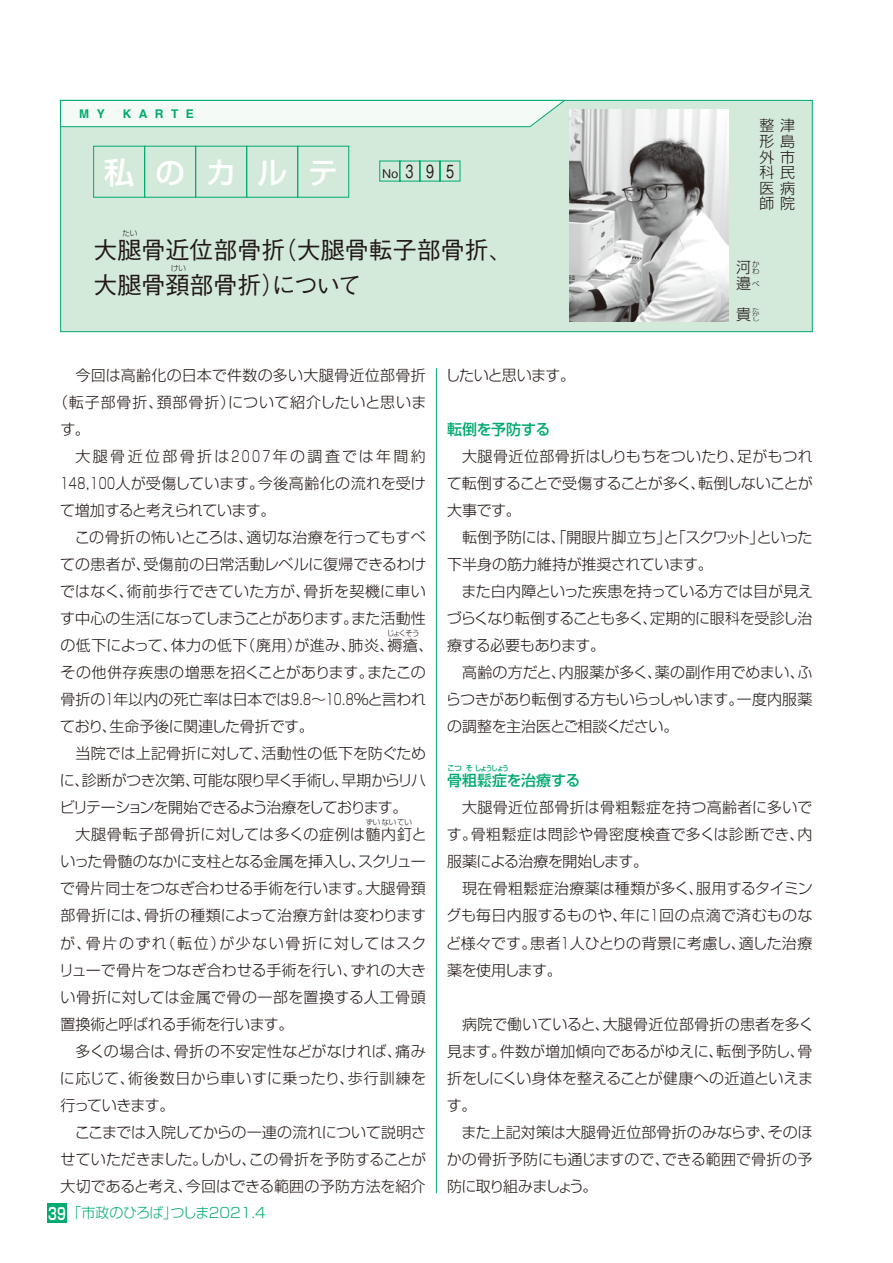
<style>
.page{position:relative;width:893px;height:1263px;background:#fff}
.page>*{position:absolute;margin:0;border:0;box-sizing:border-box;transform-origin:0 0}
.t1{font:500 30px "Shin Go Pr 6";letter-spacing:.7em;color:#fff}
.t2{font:500 24px "Gothic BBB Pr 6";color:#221815}
.t3{font:500 18px "Gothic BBB Pr 6";color:#221815;scale:.7 1}
.t4{font:300 15px/27px "Shin Go Pr 6";color:#221815;text-align:justify}
.t5{font:300 15px "Shin Go Pr 6";letter-spacing:.02em;color:#221815}
.t6{font:300 15px/27px "Shin Go Pr 6";letter-spacing:-.02em;color:#221815}
.t7{font:300 15px "Shin Go Pr 6";letter-spacing:.03em;color:#221815}
.t8{font:300 15px "Shin Go Pr 6";letter-spacing:-.03em;color:#221815}
.t9{font:300 15px "Shin Go Pr 6";letter-spacing:.03em;color:#221815;scale:.7 1}
.t10{font:300 15px "Shin Go Pr 6";letter-spacing:-.04em;color:#221815}
.t11{font:300 15px "Shin Go Pr 6";letter-spacing:-.035em;color:#221815}
.t12{font:300 15px "Shin Go Pr 6";letter-spacing:.05em;color:#221815}
.t13{font:300 15px "Shin Go Pr 6";letter-spacing:-.065em;color:#221815}
.t14{font:300 15px "Shin Go Pr 6";letter-spacing:.025em;color:#221815}
.t15{font:300 15px "Shin Go Pr 6";letter-spacing:-.05em;color:#221815}
.t16{font:300 15px "Shin Go Pr 6";letter-spacing:.09em;color:#221815}
.t17{font:300 15px "Shin Go Pr 6";letter-spacing:.04em;color:#221815}
.t18{font:300 15px "Shin Go Pr 6";letter-spacing:.16em;color:#221815}
.t19{font:500 15px "Shin Go Pr 6";letter-spacing:-.01em;color:#00aa71}
.t20{font:300 15px "Shin Go Pr 6";letter-spacing:-.06em;color:#221815}
.t21{font:300 14.1px "Shin Go Pr 6";letter-spacing:-.02em;color:#00aa71}
.t22{font:700 12px "Helvetica";letter-spacing:.62em;color:#00aa71}
.t23{font:300 7.5px/7.2px "Shin Go Pr 6";letter-spacing:-.02em;color:#221815}
.t24{font:500 7.5px "Shin Go Pr 6";letter-spacing:-.18em;color:#00aa71}
.t25{font:300 4.8px/4.7px "Shin Go Pr 6";color:#221815;text-align:justify;scale:1.56 1}
.s1{font-size:12px}
.s2{font-family:"Shin Go Pr 6 De";font-weight:700;font-size:16.5px;color:#fff}
</style>
<div class="page">
<div style="left:60px;top:100px;width:753px;height:232px;background:#d3eadb;border:1px solid #00aa71"></div>
<svg style="left:60px;top:100px;width:507px;height:28px;background:#dff2ea"></svg>
<svg style="left:379px;top:160px;width:82px;height:22px"></svg>
<div style="left:93px;top:146px;width:52px;height:52px;border:1px solid #00aa71"></div>
<div style="left:144px;top:146px;width:52px;height:52px;border:1px solid #00aa71"></div>
<div style="left:195px;top:146px;width:52px;height:52px;border:1px solid #00aa71"></div>
<div style="left:246px;top:146px;width:52px;height:52px;border:1px solid #00aa71"></div>
<div style="left:297px;top:146px;width:52px;height:52px;border:1px solid #00aa71"></div>
<hr style="left:436px;top:368px;width:1px;height:825px;background:#00aa71">
<img style="left:570px;top:110px;width:158px;height:211px">
<div style="left:47px;top:1203px;width:20px;height:19px;background:#00aa71"></div>
<p class="t22" style="left:79px;top:104px;width:27px">M Y</p>
<p class="t22" style="left:123px;top:104px;width:73px">KARTE</p>
<h1 class="t1" style="left:104px;top:148px;width:236px">私のカルテ</h1>
<p class="t3" style="left:382px;top:157px;width:104px"><span class="s1">No</span>3 9 5</p>
<p class="t23" style="left:122px;top:229px;width:16px">たい</p>
<h2 class="t2" style="left:94px;top:231px;width:421px">大腿骨近位部骨折（大腿骨転子部骨折、</h2>
<p class="t23" style="left:171px;top:263px;width:16px">けい</p>
<h2 class="t2" style="left:94px;top:266px;width:269px">大腿骨頚部骨折）について</h2>
<p class="t4" style="left:759px;top:117px;width:36px;line-height:15.6px">整津形島外市科民医病師院</p>
<p class="t23" style="left:752px;top:259px;width:9px">かわ</p>
<p class="t23" style="left:752px;top:280px;width:9px">べ</p>
<p class="t25" style="left:752px;top:307px;width:6px">たかし</p>
<p class="t4" style="left:736px;top:258px;width:25px;line-height:16.8px">河邉　</p>
<p class="t4" style="left:736px;top:299px;width:16px">貴</p>
<p class="t5" style="left:76px;top:363px;width:352px">今回は高齢化の日本で件数の多い大腿骨近位部骨折</p>
<p class="t12" style="left:53px;top:390px;width:375px">（転子部骨折、頚部骨折）について紹介したいと思いま</p>
<p class="t4" style="left:60px;top:415px;width:31px">す。</p>
<p class="t18" style="left:76px;top:444px;width:352px">大腿骨近位部骨折は2007年の調査では年間約</p>
<p class="t9" style="left:61px;top:471px;width:524px">148,100人が受傷しています。今後高齢化の流れを受け</p>
<p class="t15" style="left:60px;top:498px;width:217px">て増加すると考えられています。</p>
<p class="t4" style="left:75px;top:523px;width:352px">この骨折の怖いところは、適切な治療を行ってもすべ</p>
<p class="t4" style="left:60px;top:550px;width:367px">ての患者が、受傷前の日常活動レベルに復帰できるわけ</p>
<p class="t5" style="left:60px;top:579px;width:367px">ではなく、術前歩行できていた方が、骨折を契機に車い</p>
<p class="t10" style="left:60px;top:606px;width:367px">す中心の生活になってしまうことがあります。また活動性</p>
<p class="t7" style="left:61px;top:633px;width:374px">の低下によって、体力の低下（廃用）が進み、肺炎、褥瘡、</p>
<p class="t4" style="left:61px;top:658px;width:367px">その他併存疾患の増悪を招くことがあります。またこの</p>
<p class="t4" style="left:61px;top:685px;width:367px">骨折の1年以内の死亡率は日本では9.8～10.8%と言われ</p>
<p class="t6" style="left:60px;top:712px;width:255px">ており、生命予後に関連した骨折です。</p>
<p class="t4" style="left:76px;top:739px;width:352px">当院では上記骨折に対して、活動性の低下を防ぐため</p>
<p class="t8" style="left:60px;top:768px;width:368px">に、診断がつき次第、可能な限り早く手術し、早期からリハ</p>
<p class="t13" style="left:60px;top:795px;width:349px">ビリテーションを開始できるよう治療をしております。</p>
<p class="t17" style="left:76px;top:822px;width:353px">大腿骨転子部骨折に対しては多くの症例は髄内釘と</p>
<p class="t11" style="left:61px;top:849px;width:367px">いった骨髄のなかに支柱となる金属を挿入し、スクリュー</p>
<p class="t4" style="left:60px;top:874px;width:367px">で骨片同士をつなぎ合わせる手術を行います。大腿骨頚</p>
<p class="t4" style="left:61px;top:901px;width:367px">部骨折には、骨折の種類によって治療方針は変わります</p>
<p class="t16" style="left:60px;top:930px;width:368px">が、骨片のずれ（転位）が少ない骨折に対してはスク</p>
<p class="t4" style="left:59px;top:955px;width:368px">リューで骨片をつなぎ合わせる手術を行い、ずれの大き</p>
<p class="t5" style="left:61px;top:984px;width:367px">い骨折に対しては金属で骨の一部を置換する人工骨頭</p>
<p class="t8" style="left:61px;top:1011px;width:235px">置換術と呼ばれる手術を行います。</p>
<p class="t7" style="left:76px;top:1038px;width:352px">多くの場合は、骨折の不安定性などがなければ、痛み</p>
<p class="t14" style="left:60px;top:1065px;width:368px">に応じて、術後数日から車いすに乗ったり、歩行訓練を</p>
<p class="t20" style="left:61px;top:1092px;width:115px">行っていきます。</p>
<p class="t4" style="left:75px;top:1117px;width:353px">ここまでは入院してからの一連の流れについて説明さ</p>
<p class="t4" style="left:61px;top:1144px;width:367px">せていただきました。しかし、この骨折を予防することが</p>
<p class="t4" style="left:61px;top:1171px;width:367px">大切であると考え、今回はできる範囲の予防方法を紹介</p>
<p class="t23" style="left:387px;top:629px;width:34px">じょくそう</p>
<p class="t23" style="left:365px;top:818px;width:48px">ずいないてい</p>
<p class="t21" style="left:48px;top:1201px;width:219px"><span class="s2">39</span> 「市政のひろば」つしま2021.4</p>
<p class="t15" style="left:445px;top:363px;width:131px">したいと思います。</p>
<p class="t19" style="left:447px;top:417px;width:105px">転倒を予防する</p>
<p class="t4" style="left:447px;top:442px;width:367px;text-indent:15px">大腿骨近位部骨折はしりもちをついたり、足がもつれて転倒することで受傷することが多く、転倒しないことが大事です。</p>
<p class="t6" style="left:447px;top:523px;width:367px;text-indent:15px">転倒予防には、「開眼片脚立ち」と「スクワット」といった下半身の筋力維持が推奨されています。</p>
<p class="t4" style="left:447px;top:577px;width:368px;text-indent:15px">また白内障といった疾患を持っている方では目が見えづらくなり転倒することも多く、定期的に眼科を受診し治療する必要もあります。</p>
<p class="t4" style="left:446px;top:658px;width:368px;text-indent:16px">高齢の方だと、内服薬が多く、薬の副作用でめまい、ふらつきがあり転倒する方もいらっしゃいます。一度内服薬の調整を主治医とご相談ください。</p>
<p class="t19" style="left:447px;top:768px;width:135px">骨粗鬆症を治療する</p>
<p class="t4" style="left:447px;top:793px;width:367px;text-indent:15px">大腿骨近位部骨折は骨粗鬆症を持つ高齢者に多いです。骨粗鬆症は問診や骨密度検査で多くは診断でき、内服薬による治療を開始します。</p>
<p class="t4" style="left:446px;top:874px;width:368px;text-indent:16px">現在骨粗鬆症治療薬は種類が多く、服用するタイミングも毎日内服するものや、年に1回の点滴で済むものなど様々です。患者1人ひとりの背景に考慮し、適した治療薬を使用します。</p>
<p class="t4" style="left:447px;top:1009px;width:369px;text-indent:15px">病院で働いていると、大腿骨近位部骨折の患者を多く見ます。件数が増加傾向であるがゆえに、転倒予防し、骨折をしにくい身体を整えることが健康への近道といえます。</p>
<p class="t4" style="left:447px;top:1117px;width:368px;text-indent:15px">また上記対策は大腿骨近位部骨折のみならず、そのほかの骨折予防にも通じますので、できる範囲で骨折の予防に取り組みましょう。</p>
<p class="t24" style="left:447px;top:762px;width:63px">こつそ しょうしょう</p>
</div>
